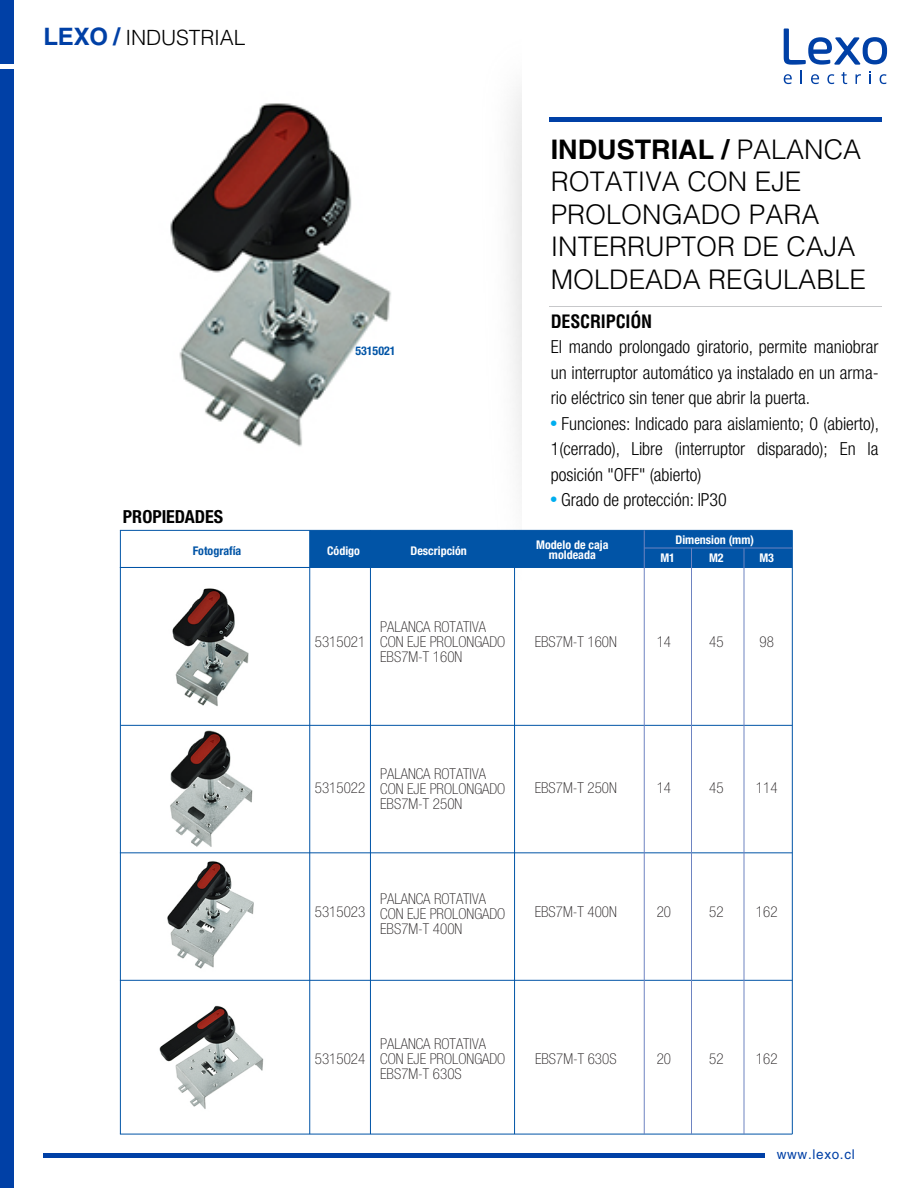
<style>
.page{position:relative;width:918px;height:1188px;background:#fff}
.page>*{position:absolute;margin:0;border:0;box-sizing:border-box;transform-origin:0 0}
.t1{font:300 27px/32.4px "Helvetica LT Std";color:#000}
.t2{font:300 21px "Helvetica LT Std";letter-spacing:-.01em;color:#000}
.t3{font:300 condensed 18px/25.5px "Helvetica Neue LT Std";color:#000;text-align:justify}
.t4{font:700 condensed 18px "Helvetica LT Std";letter-spacing:-.01em;color:#000}
.t5{font:700 condensed 18px "Helvetica Neue LT Std";color:#000}
.t6{font:100 condensed 15px/15px "Helvetica Neue LT Std";color:#231f20}
.t7{font:13.5px "Helvetica LT Std";letter-spacing:.05em;color:#0040a6}
.t8{font:700 condensed 12px/10.5px "Helvetica Neue LT Std";color:#fff;text-align:center}
.t9{font:700 condensed 12px "Helvetica Neue LT Std";color:#0154a6}
.s1{font-weight:700;font-size:24px;color:#0040a6}
.s2{font-weight:700}
.s3{font-family:"Helvetica LT Std";font-weight:400;color:#00aeef}
</style>
<div class="page">
<svg style="left:0;top:0;width:14px;height:64px"></svg>
<div style="left:0;top:69px;width:14px;height:1119px;background:#0040a6"></div>
<hr style="left:44px;top:1154px;width:721px;height:4px;background:#0040a6">
<svg style="left:784px;top:28px;width:103px;height:56px"></svg>
<hr style="left:549px;top:118px;width:333px;height:4px;background:#0040a6">
<hr style="left:549px;top:306px;width:333px;height:1px;background:#c7c8ca">
<div style="left:310px;top:530px;width:482px;height:37px;background:#0154a6"></div>
<hr style="left:121px;top:725px;width:671px;height:1px;background:#0154a6">
<hr style="left:120px;top:530px;width:672px;height:1px;background:#0154a6">
<hr style="left:120px;top:567px;width:672px;height:1px;background:#0154a6">
<hr style="left:120px;top:852px;width:672px;height:1px;background:#0154a6">
<hr style="left:120px;top:980px;width:672px;height:1px;background:#0154a6">
<hr style="left:120px;top:1134px;width:672px;height:1px;background:#0154a6">
<hr style="left:120px;top:530px;width:1px;height:604px;background:#0154a6">
<hr style="left:370px;top:530px;width:1px;height:604px;background:#0154a6">
<hr style="left:309px;top:530px;width:1px;height:604px;background:#0154a6">
<hr style="left:514px;top:530px;width:1px;height:604px;background:#0154a6">
<hr style="left:644px;top:530px;width:1px;height:604px;background:#6e84c1">
<hr style="left:792px;top:530px;width:1px;height:604px;background:#0154a6">
<hr style="left:644px;top:548px;width:148px;height:1px;background:#6e84c1">
<hr style="left:691px;top:548px;width:1px;height:586px;background:#6e84c1">
<hr style="left:744px;top:548px;width:1px;height:586px;background:#6e84c1">
<img style="left:172px;top:588px;width:77px;height:118px">
<img style="left:170px;top:730px;width:83px;height:117px">
<img style="left:167px;top:861px;width:87px;height:108px">
<img style="left:159px;top:1005px;width:105px;height:104px">
<img style="left:170px;top:103px;width:221px;height:344px">
<h2 class="t2" style="left:44px;top:24px;width:203px"><span class="s1">LEXO /</span> INDUSTRIAL</h2>
<p class="t5" style="left:123px;top:505px;width:102px">PROPIEDADES</p>
<p class="t9" style="left:355px;top:343px;width:42px">5315021</p>
<p class="t9" style="left:193px;top:543px;width:50px">Fotografía</p>
<p class="t8" style="left:327px;top:545px;width:34px">Código</p>
<h1 class="t1" style="left:551px;top:133px;width:317px"><span class="s2">INDUSTRIAL /</span> PALANCA<br>ROTATIVA CON EJE<br>PROLONGADO PARA<br>INTERRUPTOR DE CAJA<br>MOLDEADA REGULABLE</h1>
<p class="t4" style="left:551px;top:310px;width:103px">DESCRIPCIÓN</p>
<p class="t3" style="left:551px;top:334px;width:329px">El mando prolongado giratorio, permite maniobrar un interruptor automático ya instalado en un arma&shy;rio eléctrico sin tener que abrir la puerta.</p>
<p class="t3" style="left:551px;top:410px;width:330px"><span class="s3">•</span> Funciones: Indicado para aislamiento; 0 (abierto), 1(cerrado), Libre (interruptor disparado); En la posición "OFF" (abierto)</p>
<p class="t3" style="left:551px;top:487px;width:178px"><span class="s3">•</span> Grado de protección: IP30</p>
<p class="t8" style="left:411px;top:545px;width:58px">Descripción</p>
<p class="t8" style="left:536px;top:539px;width:74px">Modelo de caja moldeada</p>
<p class="t8" style="left:676px;top:534px;width:80px">Dimension (mm)</p>
<p class="t8" style="left:660px;top:552px;width:16px">M1</p>
<p class="t8" style="left:709px;top:552px;width:16px">M2</p>
<p class="t8" style="left:759px;top:552px;width:16px">M3</p>
<p class="t6" style="left:315px;top:634px;width:52px">5315021</p>
<p class="t6" style="left:380px;top:619px;width:126px">PALANCA ROTATIVA<br>CON EJE PROLONGADO<br>EBS7M-T 160N</p>
<p class="t6" style="left:535px;top:634px;width:84px">EBS7M-T 160N</p>
<p class="t6" style="left:657px;top:634px;width:16px">14</p>
<p class="t6" style="left:709px;top:634px;width:16px">45</p>
<p class="t6" style="left:760px;top:634px;width:16px">98</p>
<p class="t6" style="left:380px;top:766px;width:126px">PALANCA ROTATIVA<br>CON EJE PROLONGADO<br>EBS7M-T 250N</p>
<p class="t6" style="left:315px;top:780px;width:52px">5315022</p>
<p class="t6" style="left:535px;top:780px;width:84px">EBS7M-T 250N</p>
<p class="t6" style="left:380px;top:891px;width:126px">PALANCA ROTATIVA<br>CON EJE PROLONGADO<br>EBS7M-T 400N</p>
<p class="t6" style="left:315px;top:905px;width:52px">5315023</p>
<p class="t6" style="left:535px;top:905px;width:84px">EBS7M-T 400N</p>
<p class="t6" style="left:657px;top:780px;width:16px">14</p>
<p class="t6" style="left:709px;top:780px;width:16px">45</p>
<p class="t6" style="left:756px;top:780px;width:23px">114</p>
<p class="t6" style="left:657px;top:905px;width:16px">20</p>
<p class="t6" style="left:709px;top:905px;width:16px">52</p>
<p class="t6" style="left:756px;top:905px;width:23px">162</p>
<p class="t6" style="left:380px;top:1036px;width:126px">PALANCA ROTATIVA<br>CON EJE PROLONGADO<br>EBS7M-T 630S</p>
<p class="t6" style="left:315px;top:1051px;width:52px">5315024</p>
<p class="t6" style="left:535px;top:1051px;width:83px">EBS7M-T 630S</p>
<p class="t6" style="left:657px;top:1051px;width:16px">20</p>
<p class="t6" style="left:709px;top:1051px;width:16px">52</p>
<p class="t6" style="left:756px;top:1051px;width:23px">162</p>
<p class="t7" style="left:777px;top:1147px;width:80px">www.lexo.cl</p>
</div>
